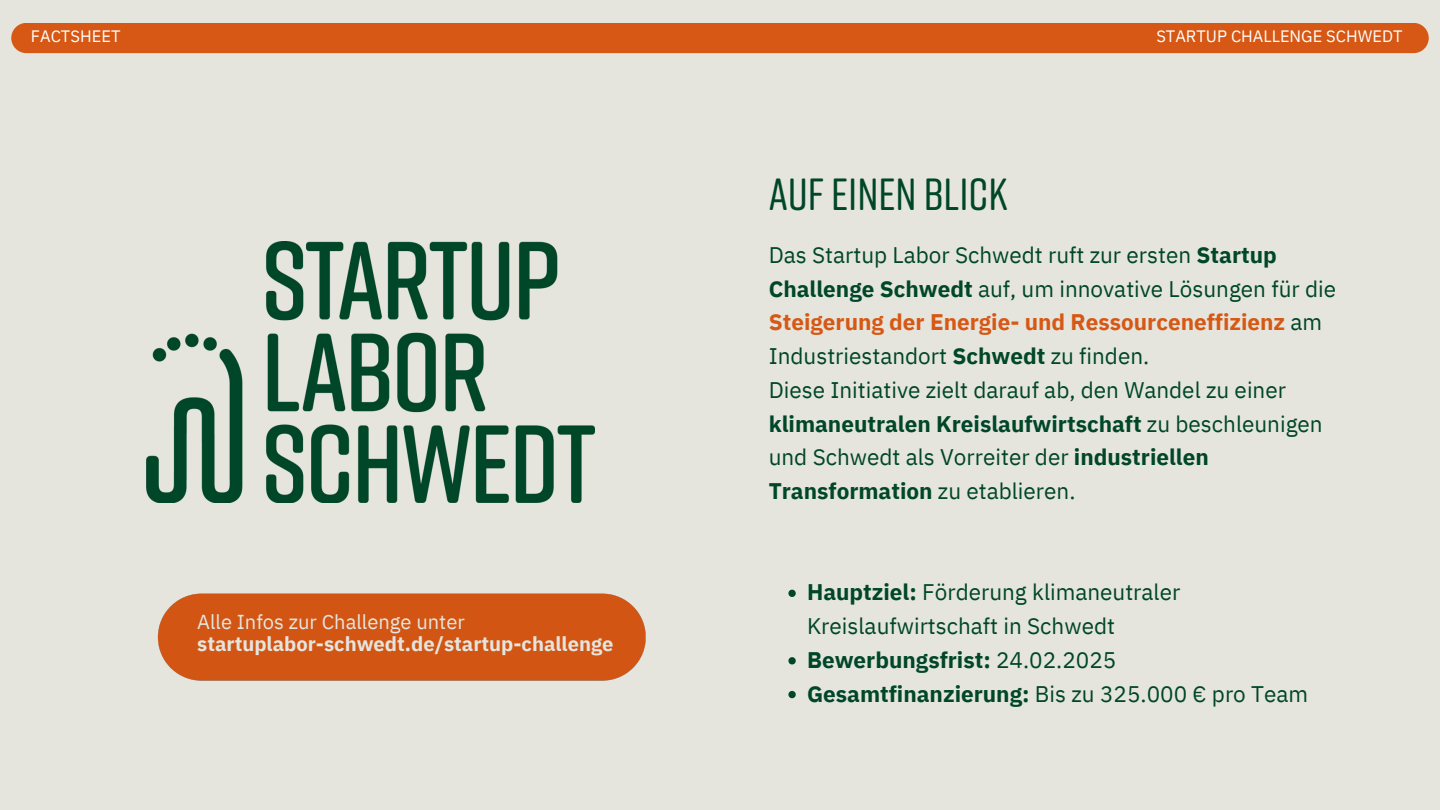
<style>
.page{position:relative;width:1440px;height:810px;background:#e5e5de}
.page>*{position:absolute;margin:0;border:0;box-sizing:border-box;transform-origin:0 0}
.t1{font:500 45px "Rift Soft";color:#004628}
.t2{font:22.5px/33.8px "IBM Plex Sans";color:#004628}
.t3{font:700 22.5px "IBM Plex Sans";color:#004628}
.t4{font:700 20.17px/22.5px "IBM Plex Sans";color:#e5e5de}
.t5{font:16.5px "IBM Plex Sans";color:#fff}
.s1{font-weight:400}
.s2{font-weight:700}
.s3{font-weight:700;color:#d65814}
</style>
<div class="page">
<div style="left:11px;top:23px;width:1418px;height:30px;background:#d65814;border-radius:15px"></div>
<img style="left:146px;top:241px;width:449px;height:261px">
<svg style="left:788px;top:590px;width:8px;height:7px"></svg>
<svg style="left:788px;top:657px;width:8px;height:7px"></svg>
<svg style="left:788px;top:691px;width:8px;height:7px"></svg>
<div style="left:157px;top:593px;width:489px;height:88px;background:#d25514"></div>
<p class="t5" style="left:31px;top:26px;width:91px">FACTSHEET</p>
<p class="t4" style="left:197px;top:610px;width:418px"><span class="s1">Alle Infos zur Challenge unter </span>startuplabor-schwedt.de/startup-challenge</p>
<h1 class="t1" style="left:769px;top:166px;width:241px">AUF EINEN BLICK</h1>
<h2 class="t5" style="left:1156px;top:26px;width:248px">STARTUP CHALLENGE SCHWEDT</h2>
<p class="t2" style="left:769px;top:238px;width:569px">Das Startup Labor Schwedt ruft zur ersten <span class="s2">Startup Challenge Schwedt</span> auf, um innovative Lösungen für die <span class="s3">Steigerung der Energie- und Ressourceneffizienz</span> am Industriestandort <span class="s2">Schwedt</span> zu finden.<br>Diese Initiative zielt darauf ab, den Wandel zu einer <span class="s2">klimaneutralen Kreislaufwirtschaft</span> zu beschleunigen und Schwedt als Vorreiter der <span class="s2">industriellen Transformation</span> zu etablieren.</p>
<p class="t2" style="left:807px;top:575px;width:375px"><span class="s2">Hauptziel:</span> Förderung klimaneutraler<br>Kreislaufwirtschaft in Schwedt</p>
<p class="t3" style="left:807px;top:645px;width:311px">Bewerbungsfrist: <span class="s1">24.02.2025</span></p>
<h3 class="t2" style="left:807px;top:676px;width:503px"><span class="s2">Gesamtfinanzierung:</span> Bis zu 325.000 € pro Team</h3>
</div>
